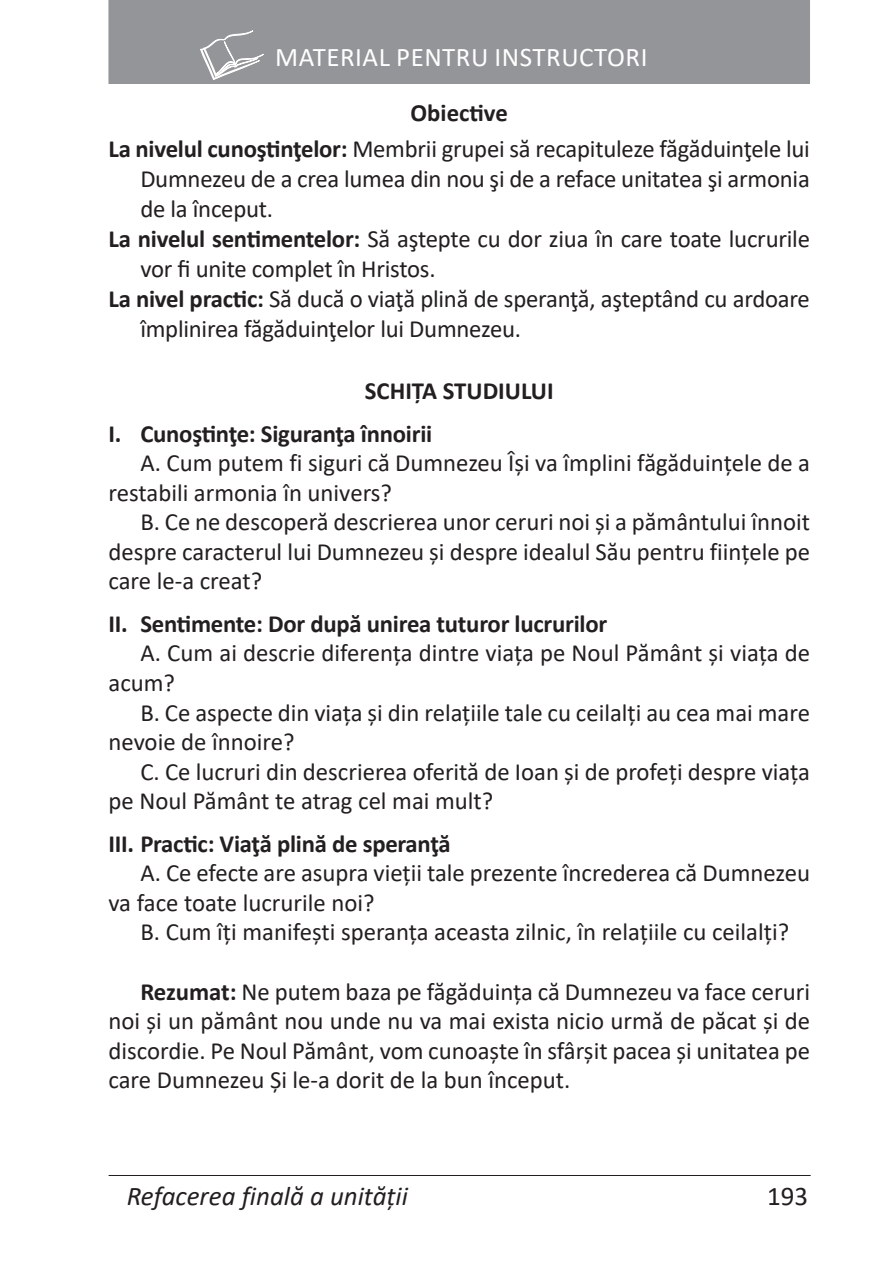
<style>
.page{position:relative;width:893px;height:1276px;background:#fff}
.page>*{position:absolute;margin:0;border:0;box-sizing:border-box;transform-origin:0 0}
.t1{font:27px "Calibri";letter-spacing:.02em;color:#fff}
.t2{font:italic 27px "Calibri";color:#231f20}
.t3{font:27px "Calibri";color:#231f20}
.t4{font:24.75px/29.5px "Calibri";color:#231f20}
.t5{font:700 24.75px/42.8px "Calibri";letter-spacing:-.01em;color:#231f20}
.s1{font-weight:700}
</style>
<div class="page">
<hr style="left:109px;top:1175px;width:702px;height:1px;background:#231f20">
<div style="left:108px;top:0;width:702px;height:84px;background:#939598"></div>
<svg style="left:200px;top:30px;width:64px;height:50px"></svg>
<p class="t1" style="left:275px;top:39px;width:374px">MATERIAL PENTRU INSTRUCTORI</p>
<p class="t4" style="left:108px;top:94px;width:703px;line-height:36.4px;text-align:center"><span class="s1">Obiective<br>La nivelul cunoştinţelor:</span> Membrii grupei să recapituleze făgăduinţele lui</p>
<p class="t4" style="left:140px;top:163px;width:671px">Dumnezeu de a crea lumea din nou şi de a reface unitatea şi armonia</p>
<p class="t4" style="left:140px;top:193px;width:134px">de la început.</p>
<p class="t4" style="left:108px;top:223px;width:703px"><span class="s1">La nivelul sentimentelor:</span> Să aştepte cu dor ziua în care toate lucrurile</p>
<p class="t4" style="left:140px;top:253px;width:297px">vor fi unite complet în Hristos.</p>
<p class="t4" style="left:108px;top:283px;width:703px"><span class="s1">La nivel practic:</span> Să ducă o viaţă plină de speranţă, aşteptând cu ardoare</p>
<p class="t4" style="left:140px;top:313px;width:382px">împlinirea făgăduinţelor lui Dumnezeu.</p>
<p class="t5" style="left:108px;top:369px;width:447px;text-indent:256px">SCHIŢA STUDIULUI<br>I. Cunoştinţe: Siguranţa înnoirii</p>
<p class="t4" style="left:108px;top:447px;width:703px;text-indent:32px">A. Cum putem fi siguri că Dumnezeu Îşi va împlini făgăduinţele de a restabili armonia în univers?</p>
<p class="t4" style="left:108px;top:506px;width:703px;text-align:justify;text-indent:32px">B. Ce ne descoperă descrierea unor ceruri noi şi a pământului înnoit despre caracterul lui Dumnezeu şi despre idealul Său pentru fiinţele pe care le-a creat?</p>
<p class="t5" style="left:108px;top:602px;width:500px">II. Sentimente: Dor după unirea tuturor lucrurilor</p>
<p class="t4" style="left:108px;top:638px;width:703px;text-indent:32px">A. Cum ai descrie diferenţa dintre viaţa pe Noul Pământ şi viaţa de acum?</p>
<p class="t4" style="left:108px;top:697px;width:703px;text-indent:32px">B. Ce aspecte din viaţa şi din relaţiile tale cu ceilalţi au cea mai mare nevoie de înnoire?</p>
<p class="t4" style="left:108px;top:756px;width:703px;text-indent:32px">C. Ce lucruri din descrierea oferită de Ioan şi de profeţi despre viaţa pe Noul Pământ te atrag cel mai mult?</p>
<p class="t5" style="left:108px;top:822px;width:344px">III. Practic: Viaţă plină de speranţă</p>
<p class="t4" style="left:108px;top:858px;width:703px;text-indent:32px">A. Ce efecte are asupra vieţii tale prezente încrederea că Dumnezeu va face toate lucrurile noi?</p>
<p class="t4" style="left:140px;top:917px;width:650px">B. Cum îţi manifeşti speranţa aceasta zilnic, în relaţiile cu ceilalţi?</p>
<p class="t4" style="left:108px;top:976px;width:703px;text-align:justify;text-indent:32px"><span class="s1">Rezumat:</span> Ne putem baza pe făgăduinţa că Dumnezeu va face ceruri noi şi un pământ nou unde nu va mai exista nicio urmă de păcat şi de discordie. Pe Noul Pământ, vom cunoaşte în sfârşit pacea şi unitatea pe care Dumnezeu Şi le-a dorit de la bun început.</p>
<p class="t2" style="left:127px;top:1177px;width:283px">Refacerea finală a unității</p>
<p class="t3" style="left:767px;top:1177px;width:43px">193</p>
</div>
